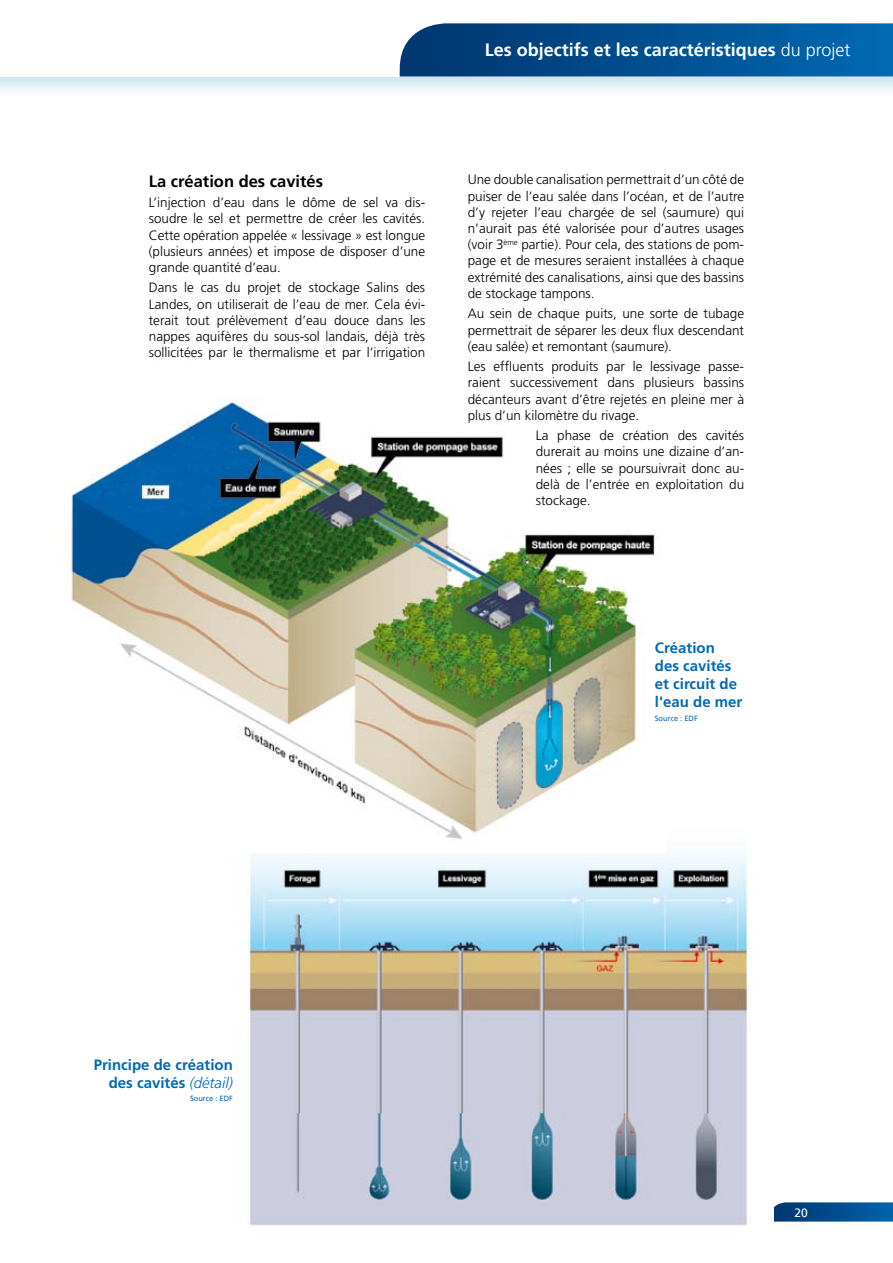
<style>
.page{position:relative;width:893px;height:1263px;background:#fff}
.page>*{position:absolute;margin:0;border:0;box-sizing:border-box;transform-origin:0 0}
.t1{font:700 18px "Frutiger";color:#fff}
.t2{font:700 16.5px "Frutiger";color:#000}
.t3{font:700 15px/18px "Frutiger";color:#006ab3}
.t4{font:300 13.5px/16.2px "Frutiger";color:#000;text-align:justify}
.t5{font:12px "Frutiger";color:#fff}
.t6{font:7.5px "Frutiger";color:#006ab3}
.s1{font-weight:300}
.s2{font-weight:300;font-style:italic}
</style>
<div class="page">
<svg style="left:774px;top:1202px;width:119px;height:19px;background:#075190"></svg>
<div style="left:0;top:0;width:893px;height:99px;background:#006ab3;opacity:.2"></div>
<div style="left:0;top:0;width:893px;height:77px;background:#fff"></div>
<svg style="left:400px;top:23px;width:493px;height:54px;background:#085493"></svg>
<img style="left:246px;top:853px;width:503px;height:373px">
<img style="left:71px;top:401px;width:585px;height:438px">
<h1 class="t1" style="left:485px;top:39px;width:367px">Les objectifs et les caractéristiques <span class="s1">du projet</span></h1>
<p class="t2" style="left:149px;top:171px;width:176px">La création des cavités</p>
<p class="t4" style="left:149px;top:195px;width:278px">L’injection d’eau dans le dôme de sel va dis&shy;soudre le sel et permettre de créer les cavités.<br>Cette opération appelée « lessivage » est longue (plusieurs années) et impose de disposer d’une grande quantité d’eau.</p>
<p class="t4" style="left:149px;top:280px;width:278px">Dans le cas du projet de stockage Salins des Landes, on utiliserait de l’eau de mer. Cela évi&shy;terait tout prélèvement d’eau douce dans les nappes aquifères du sous-sol landais, déjà très sollicitées par le thermalisme et par l’irrigation</p>
<p class="t4" style="left:468px;top:172px;width:278px">U ne double canalisation permettrait d’un côté de puiser de l’eau salée dans l’océan, et de l’autre d’y rejeter l’eau chargée de sel (saumure) qui n’aurait pas été valorisée pour d’autres usages (voir 3<sup>ème</sup> partie). Pour cela, des stations de pom&shy;page et de mesures seraient installées à chaque extrémité des canalisations, ainsi que des bassins de stockage tampons.</p>
<p class="t4" style="left:468px;top:306px;width:278px">Au sein de chaque puits, une sorte de tubage permettrait de séparer les deux flux descendant (eau salée) et remontant (saumure).</p>
<p class="t4" style="left:468px;top:359px;width:278px">Les effluents produits par le lessivage passe&shy;raient successivement dans plusieurs bassins décanteurs avant d’être rejetés en pleine mer à plus d’un kilomètre du rivage.</p>
<p class="t4" style="left:536px;top:428px;width:210px">La phase de création des cavités durerait au moins une dizaine d’an&shy;nées ; elle se poursuivrait donc au&shy;delà de l’entrée en exploitation du stockage.</p>
<p class="t3" style="left:655px;top:639px;width:89px">Création des cavités et circuit de l'eau de mer</p>
<p class="t6" style="left:655px;top:714px;width:44px">Source : EDF</p>
<p class="t3" style="left:94px;top:1056px;width:141px;text-align:right">Principe de création des cavités <span class="s2">(détail)</span></p>
<p class="t6" style="left:190px;top:1094px;width:44px">Source : EDF</p>
<p class="t5" style="left:795px;top:1205px;width:15px">20</p>
</div>
